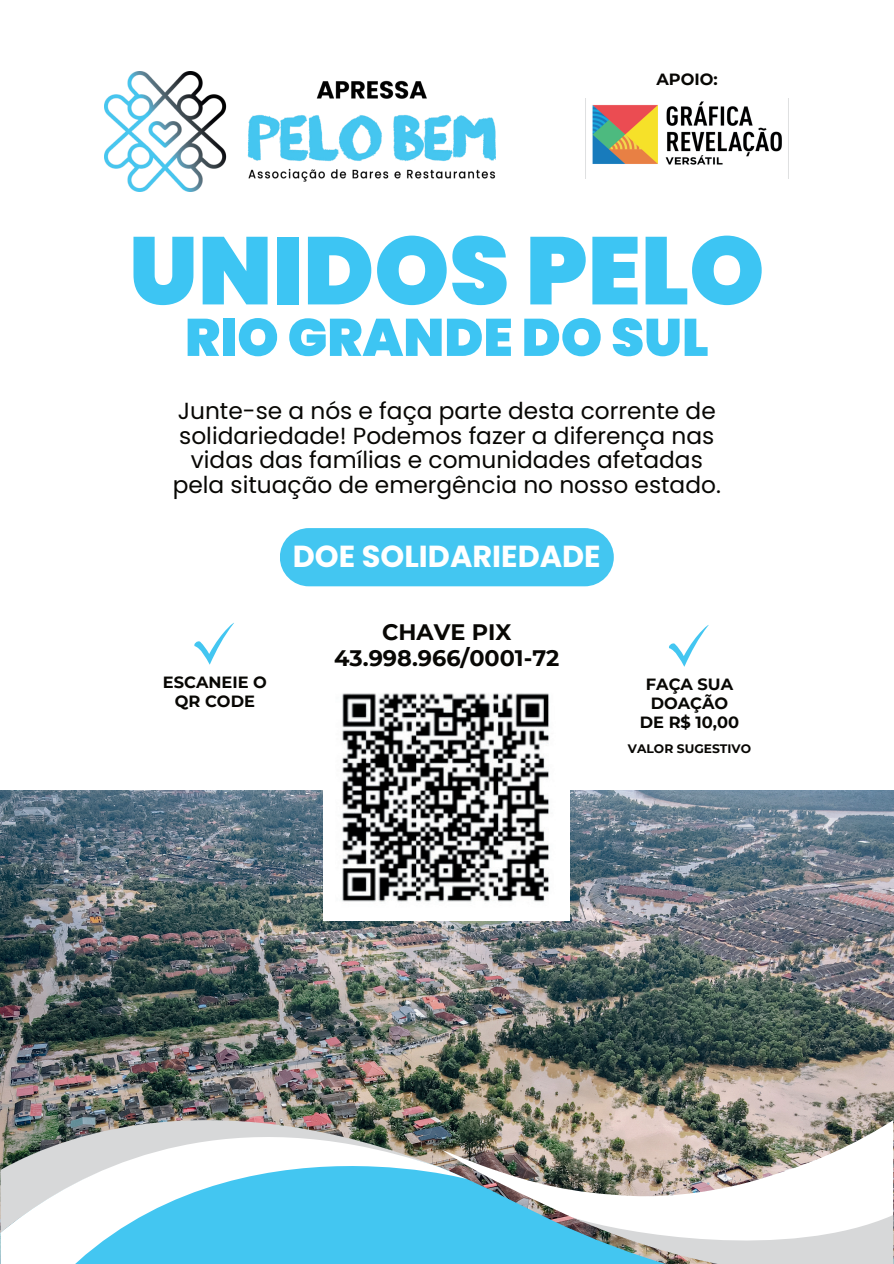
<style>
.page{position:relative;width:894px;height:1264px;background:#fff}
.page>*{position:absolute;margin:0;border:0;box-sizing:border-box;transform-origin:0 0}
.t1{font:900 95.55px "Poppins";color:#3dc5f3}
.t2{font:900 52.65px "Poppins";color:#3dc5f3}
.t3{font:700 30.45px "Poppins";color:#fff}
.t4{font:23.25px/24.8px "Poppins";color:#080704;text-align:center}
.t5{font:700 22.35px/26.2px "Montserrat";color:#080704;text-align:center}
.t6{font:700 16.2px/19px "Montserrat";color:#080704;text-align:center}
.t7{font:700 12.3px "Montserrat";color:#080704}
</style>
<div class="page">
<img style="left:0;top:790px;width:893px;height:473px">
<svg style="left:467px;top:1113px;width:425px;height:7px;background:#9e9789"></svg>
<img style="left:0;top:1084px;width:439px;height:22px">
<img style="left:467px;top:1120px;width:425px;height:143px">
<svg style="left:571px;top:1214px;width:321px;height:49px"></svg>
<svg style="left:0;top:1106px;width:467px;height:157px"></svg>
<div style="left:280px;top:528px;width:333px;height:58px;background:#43c6f1;border-radius:29px"></div>
<svg style="left:194px;top:622px;width:40px;height:42px"></svg>
<svg style="left:669px;top:625px;width:40px;height:41px"></svg>
<div style="left:323px;top:674px;width:247px;height:246px;background:#fff"></div>
<img style="left:342px;top:693px;width:207px;height:209px">
<img style="left:104px;top:71px;width:391px;height:120px">
<img style="left:585px;top:98px;width:197px;height:80px">
<p class="t6" style="left:656px;top:69px;width:63px">APOIO:</p>
<h1 class="t1" style="left:129px;top:215px;width:636px">UNIDOS PELO</h1>
<h2 class="t2" style="left:185px;top:307px;width:525px">RIO GRANDE DO SUL</h2>
<p class="t4" style="left:173px;top:398px;width:549px">Junte-se a nós e faça parte desta corrente de solidariedade! Podemos fazer a diferença nas vidas das famílias e comunidades afetadas pela situação de emergência no nosso estado.</p>
<h3 class="t3" style="left:293px;top:539px;width:309px">DOE SOLIDARIEDADE</h3>
<p class="t6" style="left:163px;top:672px;width:106px">ESCANEIE O<br>QR CODE</p>
<p class="t5" style="left:334px;top:617px;width:227px">CHAVE PIX<br>43.998.966/0001-72</p>
<p class="t6" style="left:639px;top:674px;width:101px">FAÇA SUA<br>DOAÇÃO<br>DE R$ 10,00</p>
<p class="t7" style="left:627px;top:740px;width:124px">VALOR SUGESTIVO</p>
</div>
